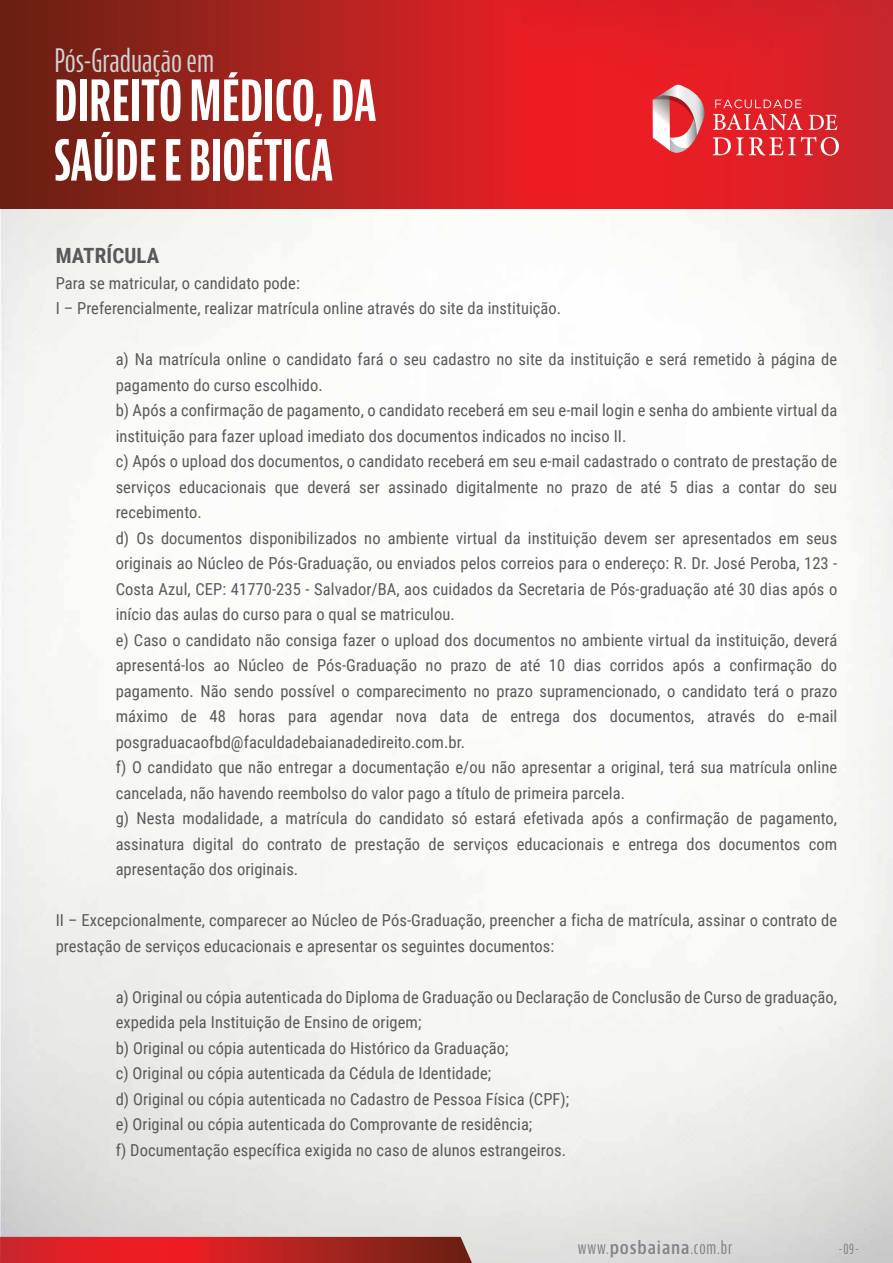
<style>
.page{position:relative;width:893px;height:1263px;background:#fff}
.page>*{position:absolute;margin:0;border:0;box-sizing:border-box;transform-origin:0 0}
.t1{font:700 extra-condensed 55.2px/59.7px "Bernino Sans";color:#fff}
.t2{font:extra-condensed 31.5px "Bernino Sans";color:#d1d3d4}
.t3{font:700 21px "Roboto Condensed";letter-spacing:.005em;color:#58595b}
.t4{font:extra-condensed 18px "Bernino Sans";letter-spacing:.045em;color:#808285}
.t5{font:16.5px/25.5px "Roboto Condensed";letter-spacing:.005em;color:#58595b}
.t6{font:extra-condensed 15px "Bernino Sans";color:#808285}
.s1{font-weight:600;font-stretch:condensed}
</style>
<div class="page">
<img style="left:0;top:208px;width:893px;height:1055px">
<svg style="left:0;top:1237px;width:472px;height:26px;background:#bf2323"></svg>
<svg style="left:0;top:0;width:893px;height:208px;background:#bb2020"></svg>
<svg style="left:652px;top:85px;width:54px;height:69px"></svg>
<svg style="left:715px;top:99px;width:87px;height:9px"></svg>
<svg style="left:713px;top:114px;width:90px;height:16px"></svg>
<svg style="left:809px;top:115px;width:28px;height:15px"></svg>
<svg style="left:713px;top:137px;width:126px;height:19px;background:#e6585e"></svg>
<h2 class="t2" style="left:54px;top:43px;width:161px">Pós-Graduação em</h2>
<h1 class="t1" style="left:54px;top:73px;width:323px">DIREITO MÉDICO, DA<br>SAÚDE E BIOÉTICA</h1>
<p class="t3" style="left:56px;top:241px;width:105px">MATRÍCULA</p>
<p class="t5" style="left:56px;top:270px;width:507px">Para se matricular, o candidato pode:<br>I – Preferencialmente, realizar matrícula online através do site da instituição.</p>
<p class="t5" style="left:116px;top:346px;width:723px">a) Na matrícula online o candidato fará o seu cadastro no site da instituição e será remetido à página de pagamento do curso escolhido.<br>b) Após a confirmação de pagamento, o candidato receberá em seu e-mail login e senha do ambiente virtual da instituição para fazer upload imediato dos documentos indicados no inciso II.<br>c) Após o upload dos documentos, o candidato receberá em seu e-mail cadastrado o contrato de prestação de serviços educacionais que deverá ser assinado digitalmente no prazo de até 5 dias a contar do seu recebimento.<br>d) Os documentos disponibilizados no ambiente virtual da instituição devem ser apresentados em seus originais ao Núcleo de Pós-Graduação, ou enviados pelos correios para o endereço: R. Dr. José Peroba, 123 - Costa Azul, CEP: 41770-235 - Salvador/BA, aos cuidados da Secretaria de Pós-graduação até 30 dias após o início das aulas do curso para o qual se matriculou.<br>e) Caso o candidato não consiga fazer o upload dos documentos no ambiente virtual da instituição, deverá apresentá-los ao Núcleo de Pós-Graduação no prazo de até 10 dias corridos após a confirmação do pagamento. Não sendo possível o comparecimento no prazo supramencionado, o candidato terá o prazo máximo de 48 horas para agendar nova data de entrega dos documentos, através do e-mail posgraduacaofbd@faculdadebaianadedireito.com.br.<br>f) O candidato que não entregar a documentação e/ou não apresentar a original, terá sua matrícula online cancelada, não havendo reembolso do valor pago a título de primeira parcela.<br>g) Nesta modalidade, a matrícula do candidato só estará efetivada após a confirmação de pagamento, assinatura digital do contrato de prestação de serviços educacionais e entrega dos documentos com apresentação dos originais.</p>
<p class="t5" style="left:56px;top:907px;width:783px">II – Excepcionalmente, comparecer ao Núcleo de Pós-Graduação, preencher a ficha de matrícula, assinar o contrato de prestação de serviços educacionais e apresentar os seguintes documentos:</p>
<p class="t5" style="left:116px;top:983px;width:723px">a) Original ou cópia autenticada do Diploma de Graduação ou Declaração de Conclusão de Curso de graduação, expedida pela Instituição de Ensino de origem;<br>b) Original ou cópia autenticada do Histórico da Graduação;<br>c) Original ou cópia autenticada da Cédula de Identidade;<br>d) Original ou cópia autenticada no Cadastro de Pessoa Física (CPF);<br>e) Original ou cópia autenticada do Comprovante de residência;<br>f) Documentação específica exigida no caso de alunos estrangeiros.</p>
<p class="t4" style="left:578px;top:1237px;width:156px">www.<span class="s1">posbaiana</span>.com.br</p>
<p class="t6" style="left:839px;top:1240px;width:21px">-09-</p>
</div>
